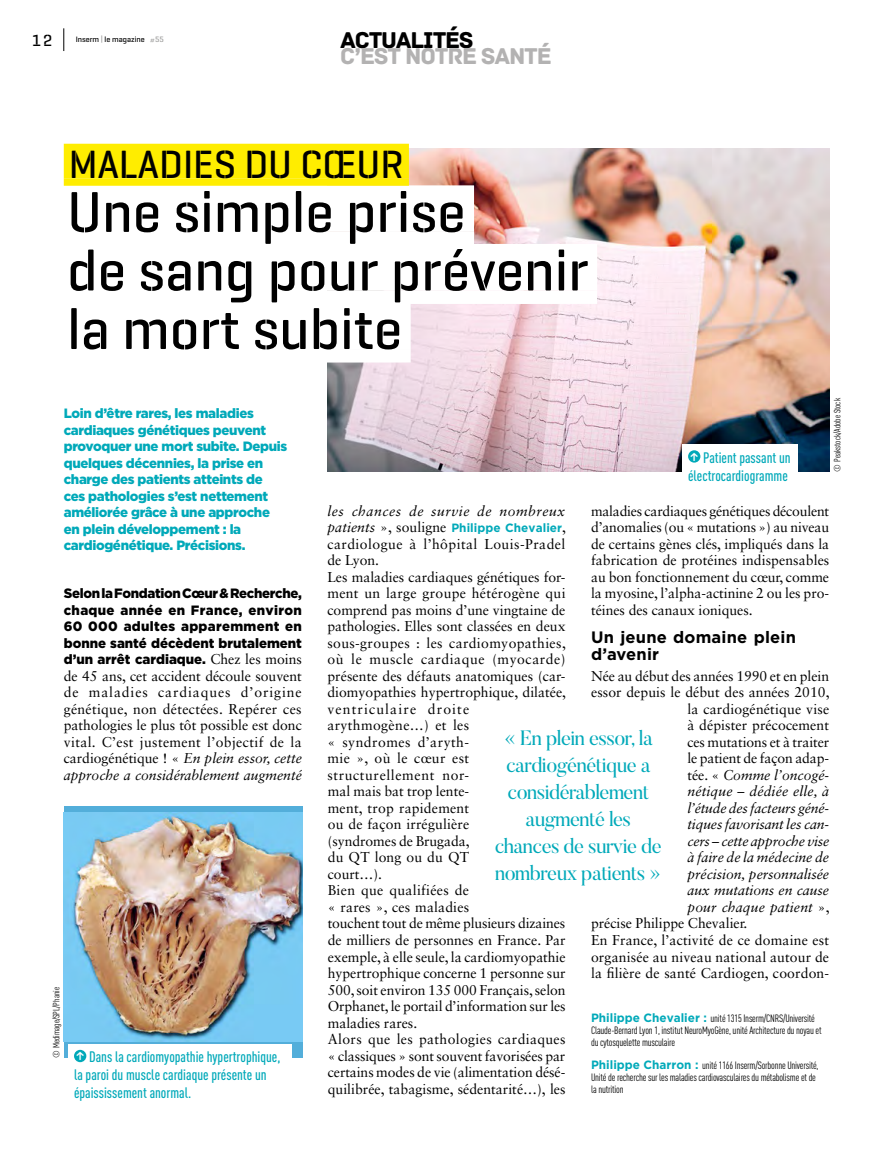
<style>
.page{position:relative;width:893px;height:1149px;background:#fff}
.page>*{position:absolute;margin:0;border:0;box-sizing:border-box;transform-origin:0 0}
.t1{font:500 58.5px/58.5px "Geogrotesque Stencil A";color:#000}
.t2{font:500 40.2px "Geogrotesque Stencil A";color:#000}
.t3{font:24px "Archive";letter-spacing:-.05em;color:#b3b2b2}
.t4{font:24px "Archive";letter-spacing:-.05em;color:#000}
.t5{font:20.7px/27px "Butler";letter-spacing:-.025em;color:#00a9b9;text-align:center}
.t6{font:700 16.5px/16.5px "Gotham";letter-spacing:.01em;color:#000}
.t7{font:500 16.5px "Geogrotesque Stencil A";color:#000}
.t8{font:500 condensed 15px/18px "DINOT";color:#00a9b9}
.t9{font:14.25px/16.5px "Sabon LT Std";color:#000;text-align:justify}
.t10{font:italic 14.25px "Sabon LT Std";color:#000}
.t11{font:italic 14.25px "Sabon LT Std";letter-spacing:.04em;color:#000}
.t12{font:900 13.5px/16.5px "Gotham";letter-spacing:-.025em;color:#00a9b9}
.t13{font:900 13.5px/16.5px "Gotham";color:#000;text-align:justify}
.t14{font:700 12px "Gotham";letter-spacing:.005em;color:#00a9b9}
.t15{font:condensed 10.5px/12px "DINOT";letter-spacing:-.02em;color:#000}
.t16{font:condensed 9px "DINOT";color:#000}
.t17{font:500 7.95px "Geogrotesque Stencil A";color:#000}
.s1{color:#9d9d9c}
.s2{font-family:"Sabon LT Std";font-weight:400;font-size:14.25px}
.s3{font-style:italic}
.s4{font-family:"Sabon LT Std";font-weight:400;font-style:italic;font-size:14.25px;color:#000}
.s5{font-family:"Sabon LT Std";font-weight:400;font-size:14.25px;color:#000}
.s6{font-style:normal}
.s7{font-family:"Gotham";font-weight:700;font-stretch:normal;font-size:12px;color:#00a9b9}
</style>
<div class="page">
<img style="left:327px;top:148px;width:502px;height:323px">
<div style="left:59px;top:185px;width:415px;height:47px;background:#fff"></div>
<div style="left:59px;top:232px;width:415px;height:13px;background:#fff"></div>
<div style="left:59px;top:244px;width:538px;height:46px;background:#fff"></div>
<div style="left:59px;top:290px;width:538px;height:14px;background:#fff"></div>
<div style="left:59px;top:302px;width:352px;height:47px;background:#fff"></div>
<div style="left:59px;top:349px;width:352px;height:13px;background:#fff"></div>
<div style="left:64px;top:144px;width:345px;height:34px;background:#ffed00"></div>
<div style="left:64px;top:178px;width:345px;height:8px;background:#ffed00"></div>
<svg style="left:64px;top:806px;width:238px;height:251px;background:#5bb4df"></svg>
<img style="left:64px;top:811px;width:238px;height:229px">
<div style="left:68px;top:1043px;width:224px;height:60px;background:#fff"></div>
<svg style="left:74px;top:1049px;width:12px;height:12px"></svg>
<div style="left:682px;top:444px;width:116px;height:42px;background:#fff"></div>
<div style="left:688px;top:450px;width:12px;height:12px;background:#00a9b9;border-radius:50%"></div>
<svg style="left:63px;top:28px;width:1px;height:23px"></svg>
<svg style="left:77px;top:1051px;width:7px;height:8px"></svg>
<p class="t7" style="left:32px;top:30px;width:21px">12</p>
<p class="t17" style="left:76px;top:34px;width:90px">Inserm <span class="s1">|</span> le magazine <span class="s1">#55</span></p>
<h3 class="t4" style="left:340px;top:26px;width:135px">ACTUALITÉS</h3>
<h3 class="t3" style="left:340px;top:42px;width:213px">C’EST NOTRE SANTÉ</h3>
<h2 class="t2" style="left:69px;top:139px;width:336px">MALADIES DU CŒUR</h2>
<h1 class="t1" style="left:67px;top:181px;width:523px">Une simple prise<br>de sang pour prévenir la mort subite</h1>
<p class="t12" style="left:64px;top:405px;width:225px">Loin d’être rares, les maladies cardiaques génétiques peuvent provoquer une mort subite. Depuis quelques décennies, la prise en charge des patients atteints de ces pathologies s’est nettement améliorée grâce à une approche en plein développement : la cardiogénétique. Précisions.</p>
<p class="t13" style="left:64px;top:585px;width:240px">Selon la Fondation Cœur &amp; Recherche, chaque année en France, environ 60 000 adultes apparemment en bonne santé décèdent brutalement d’un arrêt cardiaque. <span class="s2">Chez les moins</span></p>
<p class="t9" style="left:64px;top:667px;width:240px">de 45 ans, cet accident découle souvent de maladies cardiaques d’origine génétique, non détectées. Repérer ces pathologies le plus tôt possible est donc vital. C’est justement l’objectif de la cardiogénétique ! « <span class="s3">En plein essor, cette approche a considérablement augmenté</span></p>
<p class="t16" style="left:51px;top:1057px;width:72px;rotate:-90deg">© Medimage/SPL/Phanie</p>
<p class="t8" style="left:74px;top:1047px;width:208px;text-indent:15px">Dans la cardiomyopathie hypertrophique, la paroi du muscle cardiaque présente un épaississement anormal.</p>
<p class="t8" style="left:688px;top:448px;width:104px;text-align:right">Patient passant un électrocardiogramme</p>
<p class="t16" style="left:832px;top:471px;width:75px;rotate:-90deg">© Peakstock/Adobe Stock</p>
<p class="t11" style="left:327px;top:502px;width:239px">les chances de survie de nombreux</p>
<p class="t14" style="left:327px;top:519px;width:240px"><span class="s4">patients</span> <span class="s5">», souligne</span> Philippe Chevalier<span class="s5">,</span></p>
<p class="t9" style="left:327px;top:535px;width:240px;text-align:left">cardiologue à l’hôpital Louis-Pradel de Lyon.<br>Les maladies cardiaques génétiques for&shy;ment un large groupe hétérogène qui comprend pas moins d’une vingtaine de pathologies. Elles sont classées en deux sous-groupes : les cardiomyopathies, où le muscle cardiaque (myocarde) présente des défauts anatomiques (car&shy;diomyopathies hypertrophique, dilatée, ventriculaire droite arythmogène…) et les<br>« syndromes d’aryth-<br>mie », où le cœur est structurellement nor-<br>mal mais bat trop lente-<br>ment, trop rapidement<br>ou de façon irrégulière<br>(syndromes de Brugada,<br>du QT long ou du QT<br>court…).<br>Bien que qualifiées de<br>« rares », ces maladies<br>touchent tout de même plusieurs dizaines de milliers de personnes en France. Par exemple, à elle seule, la cardiomyopathie hypertrophique concerne 1 personne sur<br>500, soit environ 135 000 Français, selon<br>Orphanet, le portail d’information sur les maladies rares.<br>Alors que les pathologies cardiaques « classiques » sont souvent favorisées par certains modes de vie (alimentation désé&shy;quilibrée, tabagisme, sédentarité…), les</p>
<p class="t9" style="left:591px;top:502px;width:240px">maladies cardiaques génétiques découlent d’anomalies (ou « mutations ») au niveau de certains gènes clés, impliqués dans la fabrication de protéines indispensables au bon fonctionnement du cœur, comme la myosine, l’alpha-actinine 2 ou les pro&shy;téines des canaux ioniques.</p>
<p class="t6" style="left:591px;top:629px;width:206px">Un jeune domaine plein d’avenir</p>
<p class="t9" style="left:591px;top:667px;width:240px">Née au début des années 1990 et en plein</p>
<p class="t9" style="left:591px;top:683px;width:240px">essor depuis le début des années 2010,</p>
<p class="t9" style="left:687px;top:700px;width:143px">la cardiogénétique vise</p>
<p class="t9" style="left:687px;top:716px;width:143px">à dépister précocement</p>
<p class="t9" style="left:687px;top:733px;width:143px">ces mutations et à traiter</p>
<p class="t9" style="left:687px;top:749px;width:143px">le patient de façon adap-</p>
<p class="t10" style="left:687px;top:766px;width:143px"><span class="s6">tée. «</span> Comme l’oncogé-</p>
<p class="t10" style="left:687px;top:782px;width:143px">nétique – dédiée elle, à</p>
<p class="t10" style="left:687px;top:799px;width:143px">l’étude des facteurs géné-</p>
<p class="t10" style="left:687px;top:815px;width:143px">tiques favorisant les can-</p>
<p class="t10" style="left:687px;top:832px;width:143px">cers – cette approche vise</p>
<p class="t10" style="left:687px;top:848px;width:143px">à faire de la médecine de</p>
<p class="t10" style="left:687px;top:865px;width:143px">précision, personnalisée</p>
<p class="t10" style="left:687px;top:881px;width:143px">aux mutations en cause</p>
<p class="t10" style="left:687px;top:898px;width:144px">pour chaque patient <span class="s6">»,</span></p>
<p class="t9" style="left:591px;top:914px;width:158px">précise Philippe Chevalier.</p>
<p class="t9" style="left:591px;top:931px;width:240px">En France, l’activité de ce domaine est</p>
<p class="t9" style="left:591px;top:947px;width:240px">organisée au niveau national autour de</p>
<p class="t9" style="left:591px;top:964px;width:240px">la filière de santé Cardiogen, coordon-</p>
<h3 class="t5" style="left:495px;top:723px;width:168px">« En plein essor, la cardiogénétique a considérablement augmenté les chances de survie de nombreux patients »</h3>
<p class="t15" style="left:591px;top:1012px;width:232px"><span class="s7">Philippe Chevalier :</span> unité 1315 Inserm/CNRS/Université<br>Claude-Bernard Lyon 1, institut NeuroMyoGène, unité Architecture du noyau et du cytosquelette musculaire</p>
<p class="t15" style="left:591px;top:1059px;width:229px"><span class="s7">Philippe Charron :</span> unité 1166 Inserm/Sorbonne Université,<br>Unité de recherche sur les maladies cardiovasculaires du métabolisme et de la nutrition</p>
</div>
